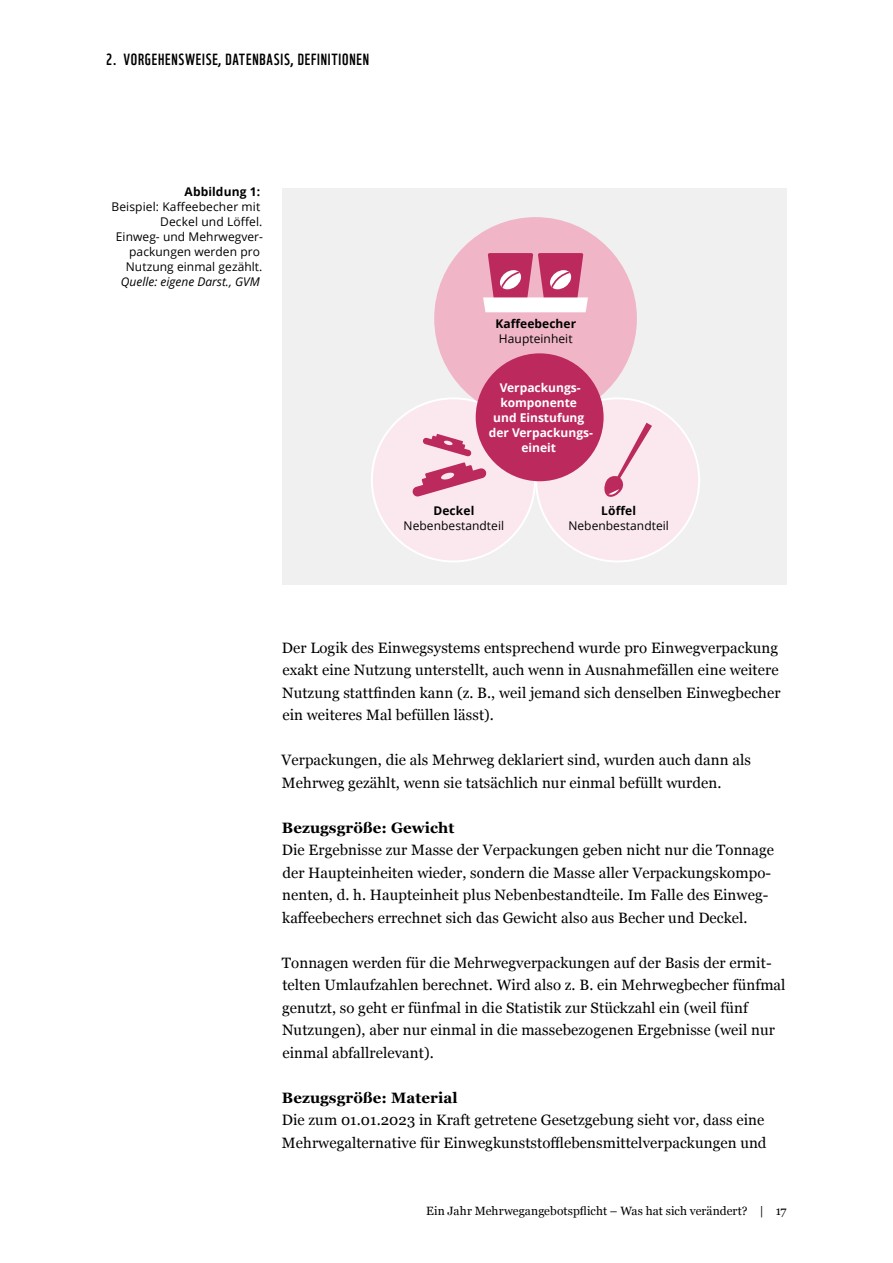
<style>
.page{position:relative;width:893px;height:1263px;background:#fff}
.page>*{position:absolute;margin:0;border:0;box-sizing:border-box;transform-origin:0 0}
.t1{font:15.75px "WWF";letter-spacing:.05em;color:#000}
.t2{font:15px/22.5px "Georgia";letter-spacing:.005em;color:#000}
.t3{font:700 15px "Georgia";letter-spacing:.005em;color:#000}
.t4{font:12px/15px "Open Sans";letter-spacing:.005em;color:#000;text-align:right}
.t5{font:700 12px/15px "Open Sans";color:#fff;text-align:center}
.t6{font:12px "Georgia";color:#000}
.t7{font:700 12px "Open Sans";letter-spacing:.01em;color:#000}
.t8{font:italic 12px "Open Sans";color:#000}
</style>
<div class="page">
<div style="left:282px;top:189px;width:505px;height:396px;background:#f0f0f0"></div>
<div style="left:372px;top:398px;width:163px;height:163px;background:#fbe8ee;border-radius:50%"></div>
<div style="left:536px;top:398px;width:163px;height:163px;background:#fbe8ee;border-radius:50%"></div>
<div style="left:434px;top:217px;width:203px;height:203px;background:#f0b6c8;border-radius:50%"></div>
<svg style="left:483px;top:253px;width:105px;height:59px"></svg>
<svg style="left:412px;top:434px;width:75px;height:63px"></svg>
<svg style="left:604px;top:423px;width:48px;height:74px"></svg>
<div style="left:476px;top:353px;width:128px;height:128px;background:#bc2a5d;border-radius:50%"></div>
<p class="t1" style="left:106px;top:49px;width:264px">2. VORGEHENSWEISE, DATENBASIS, DEFINITIONEN</p>
<p class="t7" style="left:185px;top:183px;width:77px">Abbildung 1:</p>
<p class="t4" style="left:112px;top:199px;width:153px">Beispiel: Kaffeebecher mit<br>Deckel und Löffel.<br>Einweg- und Mehrwegver&shy;packungen werden pro<br>Nutzung einmal gezählt.</p>
<p class="t8" style="left:121px;top:274px;width:140px">Quelle: eigene Darst., GVM</p>
<p class="t7" style="left:495px;top:315px;width:82px">Kaffeebecher</p>
<p class="t4" style="left:499px;top:331px;width:75px">Haupteinheit</p>
<p class="t5" style="left:489px;top:380px;width:106px">Verpackungs&shy;komponente<br>und Einstufung der Verpackungs&shy;eineit</p>
<p class="t7" style="left:433px;top:502px;width:42px">Deckel</p>
<p class="t4" style="left:404px;top:517px;width:102px">Nebenbestandteil</p>
<p class="t7" style="left:601px;top:502px;width:36px">Löffel</p>
<p class="t4" style="left:568px;top:517px;width:102px">Nebenbestandteil</p>
<p class="t2" style="left:282px;top:635px;width:500px">Der Logik des Einwegsystems entsprechend wurde pro Einwegverpackung exakt eine Nutzung unterstellt, auch wenn in Ausnahmefällen eine weitere Nutzung stattfinden kann (z. B., weil jemand sich denselben Einwegbecher ein weiteres Mal befüllen lässt).</p>
<p class="t2" style="left:281px;top:748px;width:471px">Verpackungen, die als Mehrweg deklariert sind, wurden auch dann als<br>Mehrweg gezählt, wenn sie tatsächlich nur einmal befüllt wurden.</p>
<p class="t3" style="left:282px;top:816px;width:174px">Bezugsgröße: Gewicht</p>
<p class="t2" style="left:282px;top:838px;width:494px">Die Ergebnisse zur Masse der Verpackungen geben nicht nur die Tonnage der Haupteinheiten wieder, sondern die Masse aller Verpackungskompo&shy;nenten, d. h. Haupteinheit plus Nebenbestandteile. Im Falle des Einweg&shy;kaffeebechers errechnet sich das Gewicht also aus Becher und Deckel.</p>
<p class="t2" style="left:282px;top:950px;width:505px">Tonnagen werden für die Mehrwegverpackungen auf der Basis der ermit&shy;telten Umlaufzahlen berechnet. Wird also z. B. ein Mehrwegbecher fünfmal genutzt, so geht er fünfmal in die Statistik zur Stückzahl ein (weil fünf Nutzungen), aber nur einmal in die massebezogenen Ergebnisse (weil nur einmal abfallrelevant).</p>
<p class="t3" style="left:282px;top:1086px;width:177px">Bezugsgröße: Material</p>
<p class="t2" style="left:282px;top:1108px;width:486px">Die zum 01.01.2023 in Kraft getretene Gesetzgebung sieht vor, dass eine<br>Mehrwegalternative für Einwegkunststofflebensmittelverpackungen und</p>
<p class="t6" style="left:426px;top:1202px;width:362px">Ein Jahr Mehrwegangebotspflicht – Was hat sich verändert? | 17</p>
</div>
